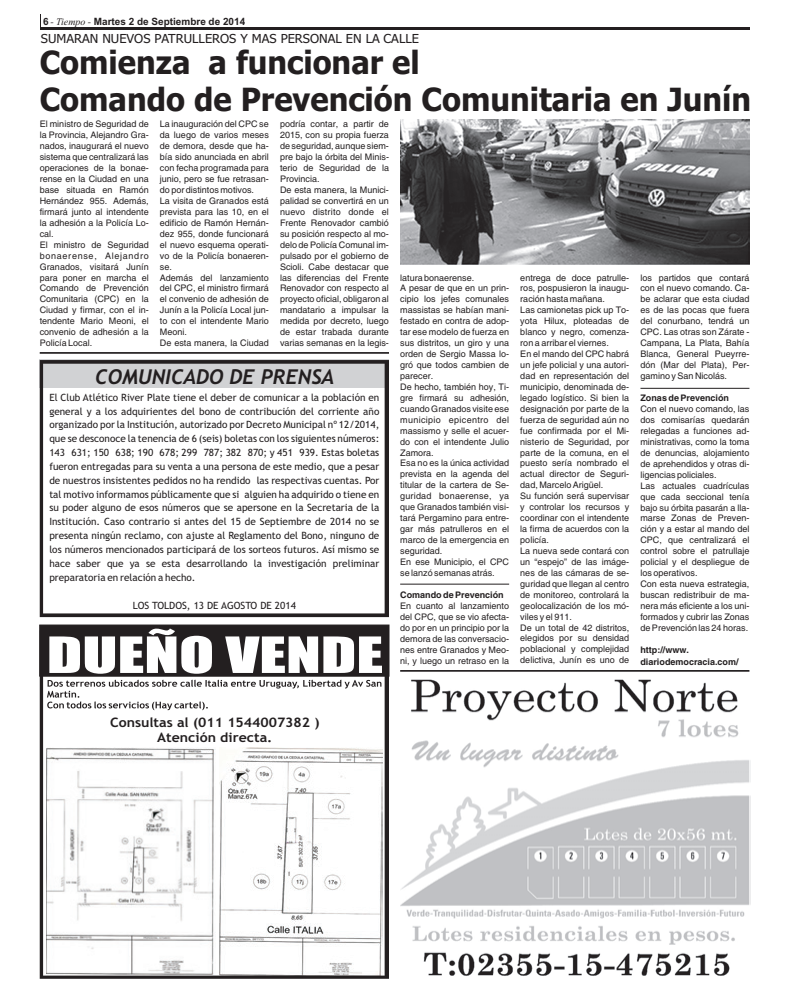
<style>
.page{position:relative;width:789px;height:993px;background:#fff}
.page>*{position:absolute;margin:0;border:0;box-sizing:border-box;transform-origin:0 0}
.t1{font:46.1px "Impact";color:#fff;scale:1.39 1}
.t2{font:700 32px/36.7px "Tahoma";color:#231f20;scale:.96 1}
.t3{font:italic 700 20.5px "Trebuchet MS";color:#231f20}
.t4{font:700 13px/15.3px "Trebuchet MS";color:#231f20;text-align:center;scale:1.08 1}
.t5{font:12.4px "Tahoma";color:#231f20}
.t6{font:10px/13.8px "Trebuchet MS";color:#231f20;text-align:justify}
.t7{font:700 10px "Arial";color:#231f20}
.t8{font:9px/10.9px "Helvetica";color:#231f20}
.t9{font:700 9px/11.2px "Helvetica";color:#231f20}
.s1{font-family:"Times New Roman";font-weight:400;font-style:italic}
</style>
<div class="page">
<svg style="left:40px;top:14px;width:1px;height:14px"></svg>
<hr style="left:40px;top:28px;width:709px;height:2px;background:#231f20">
<img style="left:400px;top:670px;width:350px;height:306px">
<svg style="left:40px;top:676px;width:349px;height:302px"></svg>
<svg style="left:47px;top:679px;width:334px;height:31px"></svg>
<div style="left:40px;top:624px;width:349px;height:52px;background:#231f20;border:1px solid #231f20"></div>
<div style="left:40px;top:359px;width:349px;height:29px;background:#d1d2d4"></div>
<svg style="left:40px;top:360px;width:349px;height:257px"></svg>
<hr style="left:40px;top:352px;width:349px;height:1px;background:#231f20">
<hr style="left:400px;top:669px;width:349px;height:2px;background:#231f20">
<img style="left:400px;top:119px;width:349px;height:146px">
<hr style="left:400px;top:583px;width:109px;height:1px;background:#231f20">
<hr style="left:640px;top:387px;width:109px;height:1px;background:#231f20">
<p class="t7" style="left:43px;top:18px;width:203px">6 <span class="s1">- Tiempo -</span> Martes 2 de Septiembre de 2014</p>
<h3 class="t5" style="left:41px;top:34px;width:379px">SUMARAN NUEVOS PATRULLEROS Y MAS PERSONAL EN LA CALLE</h3>
<h2 class="t2" style="left:40px;top:47px;width:742px">Comienza a funcionar el<br>Comando de Prevención Comunitaria en Junín</h2>
<p class="t8" style="left:40px;top:120px;width:110px">El ministro de Seguridad de la Provincia, Alejandro Gra&shy;nados, inaugurará el nuevo sistema que centralizará las operaciones de la bonae&shy;rense en la Ciudad en una base situada en Ramón<br>Hernández 955. Además, firmará junto al intendente la adhesión a la Policía Lo&shy;cal.<br>El ministro de Seguridad bonaerense, Alejandro<br>Granados, visitará Junín para poner en marcha el<br>Comando de Prevención<br>Comunitaria (CPC) en la<br>Ciudad y firmar, con el in&shy;tendente Mario Meoni, el convenio de adhesión a la<br>Policía Local.</p>
<p class="t8" style="left:160px;top:120px;width:110px">La inauguración del CPC se da luego de varios meses de demora, desde que ha&shy;bía sido anunciada en abril con fecha programada para junio, pero se fue retrasan&shy;do por distintos motivos.<br>La visita de Granados está prevista para las 10, en el edificio de Ramón Hernán&shy;dez 955, donde funcionará el nuevo esquema operati&shy;vo de la Policía bonaeren&shy;se.<br>Además del lanzamiento del CPC, el ministro firmará el convenio de adhesión de<br>Junín a la Policía Local jun&shy;to con el intendente Mario<br>Meoni.<br>De esta manera, la Ciudad</p>
<p class="t8" style="left:280px;top:120px;width:110px">podría contar, a partir de<br>2015, con su propia fuerza de seguridad, aunque siem&shy;pre bajo la órbita del Minis&shy;terio de Seguridad de la<br>Provincia.<br>De esta manera, la Munici&shy;palidad se convertirá en un nuevo distrito donde el<br>Frente Renovador cambió su posición respecto al mo&shy;delo de Policía Comunal im&shy;pulsado por el gobierno de<br>Scioli. Cabe destacar que las diferencias del Frente<br>Renovador con respecto al proyecto oficial, obligaron al mandatario a impulsar la medida por decreto, luego de estar trabada durante varias semanas en la legis-</p>
<p class="t8" style="left:520px;top:273px;width:110px">entrega de doce patrulle&shy;ros, pospusieron la inaugu&shy;ración hasta mañana.<br>Las camionetas pick up To&shy;yota Hilux, ploteadas de blanco y negro, comenza&shy;ron a arribar el viernes.<br>En el mando del CPC habrá un jefe policial y una autori&shy;dad en representación del municipio, denominada de&shy;legado logístico. Si bien la designación por parte de la fuerza de seguridad aún no fue confirmada por el Mi&shy;nisterio de Seguridad, por parte de la comuna, en el puesto sería nombrado el actual director de Seguri&shy;dad, Marcelo Arigüel.<br>Su función será supervisar y controlar los recursos y coordinar con el intendente la firma de acuerdos con la policía.<br>La nueva sede contará con un “espejo” de las imáge&shy;nes de las cámaras de se&shy;guridad que llegan al centro de monitoreo, controlará la geolocalización de los mó&shy;viles y el 911.<br>De un total de 42 distritos, elegidos por su densidad poblacional y complejidad delictiva, Junín es uno de</p>
<p class="t8" style="left:640px;top:273px;width:110px;text-align:justify">los partidos que contará con el nuevo comando. Ca&shy;be aclarar que esta ciudad es de las pocas que fuera del conurbano, tendrá un CPC. Las otras son Zárate - Campana, La Plata, Bahía Blanca, General Pueyrre&shy;dón (Mar del Plata), Per&shy;gamino y San Nicolás.</p>
<p class="t8" style="left:400px;top:273px;width:110px">latura bonaerense.<br>A pesar de que en un prin&shy;cipio los jefes comunales massistas se habían mani&shy;festado en contra de adop&shy;tar ese modelo de fuerza en sus distritos, un giro y una orden de Sergio Massa lo&shy;gró que todos cambien de parecer.<br>De hecho, también hoy, Ti&shy;gre firmará su adhesión, cuando Granados visite ese municipio epicentro del massismo y selle el acuer&shy;do con el intendente Julio<br>Zamora.<br>Esa no es la única actividad prevista en la agenda del titular de la cartera de Se&shy;guridad bonaerense, ya que Granados también visi&shy;tará Pergamino para entre&shy;gar más patrulleros en el marco de la emergencia en seguridad.<br>En ese Municipio, el CPC se lanzó semanas atrás.</p>
<p class="t9" style="left:400px;top:590px;width:105px">Comando de Prevención</p>
<p class="t8" style="left:400px;top:601px;width:110px;text-align:justify">En cuanto al lanzamiento del CPC, que se vio afecta&shy;do por en un principio por la demora de las conversacio&shy;nes entre Granados y Meo&shy;ni, y luego un retraso en la</p>
<h3 class="t3" style="left:95px;top:368px;width:240px">COMUNICADO DE PRENSA</h3>
<p class="t6" style="left:49px;top:391px;width:331px">El Club Atlético River Plate tiene el deber de comunicar a la población en general y a los adquirientes del bono de contribución del corriente año organizado por la Institución, autorizado por Decreto Municipal nº 12/2014, que se desconoce la tenencia de 6 (seis) boletas con los siguientes números:<br>143 631; 150 638; 190 678; 299 787; 382 870; y 451 939. Estas boletas fueron entregadas para su venta a una persona de este medio, que a pesar de nuestros insistentes pedidos no ha rendido las respectivas cuentas. Por tal motivo informamos públicamente que si alguien ha adquirido o tiene en su poder alguno de esos números que se apersone en la Secretaria de la Institución. Caso contrario si antes del 15 de Septiembre de 2014 no se presenta ningún reclamo, con ajuste al Reglamento del Bono, ninguno de los números mencionados participará de los sorteos futuros. Así mismo se hace saber que ya se esta desarrollando la investigación preliminar preparatoria en relación a hecho.</p>
<p class="t6" style="left:133px;top:599px;width:164px">LOS TOLDOS, 13 DE AGOSTO DE 2014</p>
<p class="t9" style="left:640px;top:393px;width:90px">Zonas de Prevención</p>
<p class="t8" style="left:640px;top:404px;width:110px">Con el nuevo comando, las dos comisarías quedarán relegadas a funciones ad&shy;ministrativas, como la toma de denuncias, alojamiento de aprehendidos y otras di&shy;ligencias policiales.<br>Las actuales cuadrículas que cada seccional tenía bajo su órbita pasarán a lla&shy;marse Zonas de Preven&shy;ción y a estar al mando del<br>CPC, que centralizará el control sobre el patrullaje policial y el despliegue de los operativos.<br>Con esta nueva estrategia, buscan redistribuir de ma&shy;nera más eficiente a los uni&shy;formados y cubrir las Zonas de Prevención las 24 horas.</p>
<p class="t9" style="left:640px;top:645px;width:100px">http://www. diariodemocracia.com/</p>
<h1 class="t1" style="left:47px;top:636px;width:243px">DUEÑO VENDE</h1>
<h3 class="t4" style="left:110px;top:715px;width:195px">Consultas al (011 1544007382 )<br>Atención directa.</h3>
</div>
